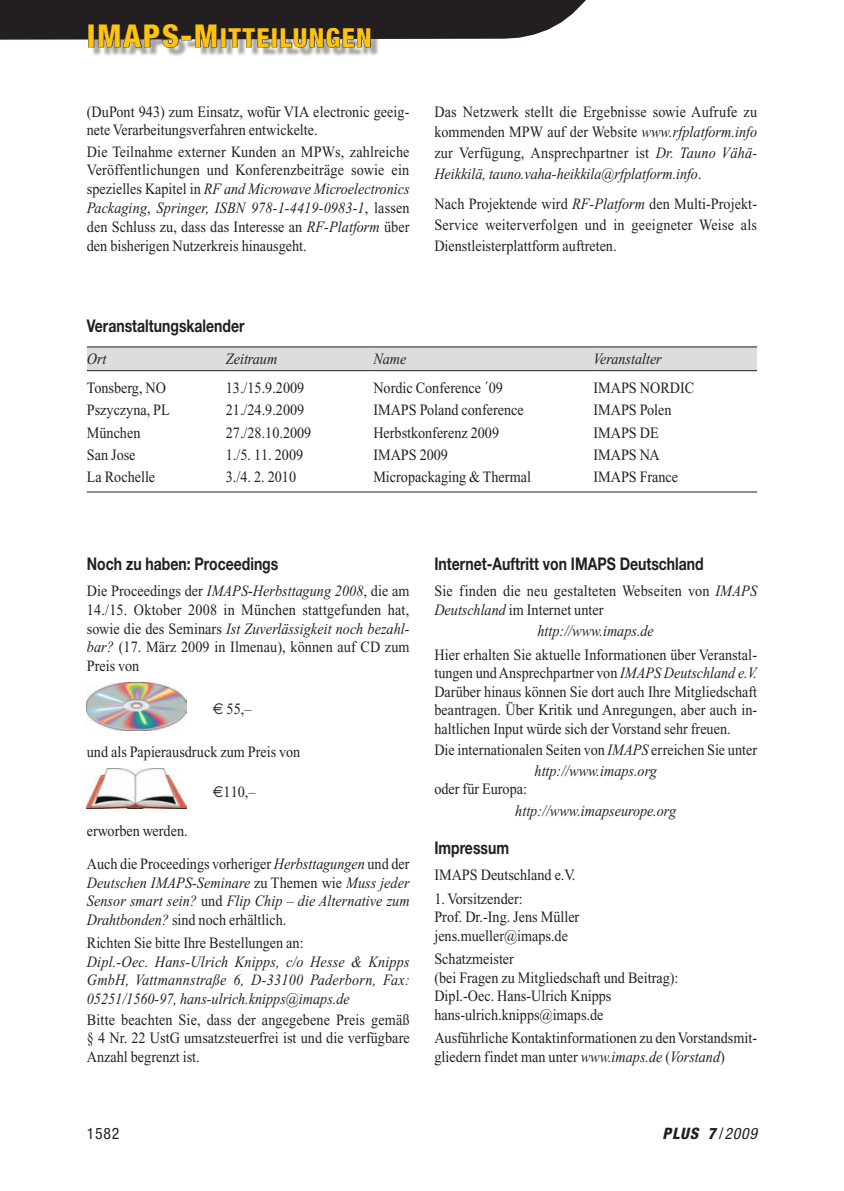
<style>
.page{position:relative;width:844px;height:1191px;background:#fff}
.page>*{position:absolute;margin:0;border:0;box-sizing:border-box;transform-origin:0 0}
.t1{font:800 condensed 26.25px "Helvetica Neue";letter-spacing:.05em;color:#fec210}
._01_10_Untertitel{font:700 17.5px "Helvetica Neue";color:#231f20;scale:.8 1}
._05_09_Grute{font:15.75px/18.6px "Times New Roman";color:#231f20;text-align:justify;scale:.9 1}
._05_09_Grute-2{font:italic 15.75px/18.6px "Times New Roman";letter-spacing:.005em;color:#231f20;text-align:justify;scale:.9 1}
._08_09_Tab_grute{font:15.75px "Times New Roman";color:#231f20;scale:.9 1}
._08_09_Tab_grute-2{font:italic 15.75px "Times New Roman";color:#231f20;scale:.9 1}
.t2{font:italic 800 condensed 15.75px "Helvetica Neue";color:#231f20}
.t3{font:condensed 15.75px "Helvetica Neue";color:#231f20}
.s1{font-size:31.5px}
.s2{font-style:italic}
.s3{font-family:"Euro Sans"}
.s4{font-style:normal}
.s5{font-weight:400;font-style:normal}
.s6{font-weight:400}
</style>
<div class="page">
<div style="left:91px;top:27px;width:289px;height:30px;background:#231f20;opacity:.4"></div>
<svg style="left:0;top:0;width:586px;height:51px"></svg>
<div style="left:87px;top:347px;width:669px;height:23px;background:#dcdddf"></div>
<hr style="left:87px;top:346px;width:139px;height:1px;background:#231f20">
<hr style="left:226px;top:346px;width:147px;height:1px;background:#231f20">
<hr style="left:373px;top:346px;width:220px;height:1px;background:#231f20">
<hr style="left:593px;top:346px;width:163px;height:1px;background:#231f20">
<hr style="left:87px;top:370px;width:139px;height:1px;background:#231f20">
<hr style="left:226px;top:370px;width:147px;height:1px;background:#231f20">
<hr style="left:373px;top:370px;width:220px;height:1px;background:#231f20">
<hr style="left:593px;top:370px;width:163px;height:1px;background:#231f20">
<hr style="left:87px;top:491px;width:139px;height:1px;background:#231f20">
<hr style="left:226px;top:491px;width:147px;height:1px;background:#231f20">
<hr style="left:373px;top:491px;width:220px;height:1px;background:#231f20">
<hr style="left:593px;top:491px;width:163px;height:1px;background:#231f20">
<img style="left:87px;top:769px;width:99px;height:39px">
<img style="left:87px;top:682px;width:99px;height:48px">
<h1 class="t1" style="left:87px;top:21px;width:286px"><span class="s1">IMAPS-M</span>ITTEILUNGEN</h1>
<p class="_05_09_Grute" style="left:87px;top:102px;width:360px">(DuPont 943) zum Einsatz, wofür VIA electronic geeig&shy;nete Verarbeitungsverfahren entwickelte.</p>
<p class="_05_09_Grute" style="left:87px;top:142px;width:360px">Die Teilnahme externer Kunden an MPWs, zahlreiche Veröffentlichungen und Konferenzbeiträge sowie ein spezielles Kapitel in <span class="s2">RF and Microwave Microelectronics Packaging</span>, <span class="s2">Springer, ISBN 978-1-4419-0983-1</span>, lassen den Schluss zu, dass das Interesse an <span class="s2">RF-Platform</span> über den bisherigen Nutzerkreis hinausgeht.</p>
<p class="_05_09_Grute" style="left:434px;top:101px;width:360px;line-height:20.7px">Das Netzwerk stellt die Ergebnisse sowie Aufrufe zu kommenden MPW auf der Website <span class="s2">www.rfplatform.info </span>zur Verfügung, Ansprechpartner ist <span class="s2">Dr. Tauno Vähä-Heikkilä, tauno.vaha-heikkila@rfplatform.info</span>.</p>
<p class="_05_09_Grute" style="left:434px;top:194px;width:360px;line-height:20.7px">Nach Projektende wird <span class="s2">RF-Platform</span> den Multi-Projekt-Service weiterverfolgen und in geeigneter Weise als Dienstleisterplattform auftreten.</p>
<p class="_01_10_Untertitel" style="left:87px;top:315px;width:199px">Veranstaltungskalender</p>
<p class="_08_09_Tab_grute-2" style="left:87px;top:350px;width:23px">Ort</p>
<p class="_08_09_Tab_grute-2" style="left:226px;top:350px;width:59px">Zeitraum</p>
<p class="_08_09_Tab_grute-2" style="left:373px;top:350px;width:38px">Name</p>
<p class="_08_09_Tab_grute-2" style="left:593px;top:350px;width:77px">Veranstalter</p>
<p class="_08_09_Tab_grute" style="left:87px;top:379px;width:89px">Tonsberg, NO</p>
<p class="_08_09_Tab_grute" style="left:226px;top:379px;width:89px">13./15.9.2009</p>
<p class="_08_09_Tab_grute" style="left:373px;top:379px;width:146px">Nordic Conference ´09</p>
<p class="_08_09_Tab_grute" style="left:593px;top:379px;width:113px">IMAPS NORDIC</p>
<p class="_08_09_Tab_grute" style="left:87px;top:401px;width:94px">Pszyczyna, PL</p>
<p class="_08_09_Tab_grute" style="left:226px;top:401px;width:89px">21./24.9.2009</p>
<p class="_08_09_Tab_grute" style="left:373px;top:401px;width:169px">IMAPS Poland conference</p>
<p class="_08_09_Tab_grute" style="left:593px;top:401px;width:88px">IMAPS Polen</p>
<p class="_08_09_Tab_grute" style="left:87px;top:424px;width:61px">München</p>
<p class="_08_09_Tab_grute" style="left:226px;top:424px;width:96px">27./28.10.2009</p>
<p class="_08_09_Tab_grute" style="left:373px;top:424px;width:141px">Herbstkonferenz 2009</p>
<p class="_08_09_Tab_grute" style="left:593px;top:424px;width:74px">IMAPS DE</p>
<p class="_08_09_Tab_grute" style="left:87px;top:446px;width:56px">San Jose</p>
<p class="_08_09_Tab_grute" style="left:226px;top:446px;width:87px">1./5. 11. 2009</p>
<p class="_08_09_Tab_grute" style="left:373px;top:446px;width:84px">IMAPS 2009</p>
<p class="_08_09_Tab_grute" style="left:593px;top:446px;width:75px">IMAPS NA</p>
<p class="_08_09_Tab_grute" style="left:87px;top:468px;width:77px">La Rochelle</p>
<p class="_08_09_Tab_grute" style="left:226px;top:468px;width:79px">3./4. 2. 2010</p>
<p class="_08_09_Tab_grute" style="left:373px;top:468px;width:177px">Micropackaging &amp; Thermal</p>
<p class="_08_09_Tab_grute" style="left:593px;top:468px;width:96px">IMAPS France</p>
<p class="_01_10_Untertitel" style="left:87px;top:553px;width:241px">Noch zu haben: Proceedings</p>
<p class="_05_09_Grute" style="left:87px;top:582px;width:360px">Die Proceedings der <span class="s2">IMAPS</span>-<span class="s2">Herbsttagung 2008</span>, die am 14./15. Oktober 2008 in München stattgefunden hat, sowie die des Seminars <span class="s2">Ist Zuverlässigkeit noch bezahl&shy;bar?</span> (17. März 2009 in Ilmenau), können auf CD zum Preis von</p>
<p class="_05_09_Grute" style="left:213px;top:699px;width:44px"><span class="s3">€</span> 55,–</p>
<p class="_05_09_Grute" style="left:87px;top:742px;width:238px">und als Papierausdruck zum Preis von</p>
<p class="_05_09_Grute" style="left:213px;top:782px;width:49px"><span class="s3">€</span>110,–</p>
<p class="_05_09_Grute" style="left:87px;top:821px;width:113px">erworben werden.</p>
<p class="_05_09_Grute-2" style="left:87px;top:854px;width:360px"><span class="s4">Auch die Proceedings vorheriger</span> Herbsttagungen <span class="s4">und der </span>Deutschen IMAPS-Seminare <span class="s4">zu Themen wie</span> Muss jeder Sensor smart sein? <span class="s4">und</span> Flip Chip – die Alternative zum Drahtbonden? <span class="s4">sind noch erhältlich.</span></p>
<p class="_05_09_Grute-2" style="left:87px;top:933px;width:360px;text-align:left"><span class="s4">Richten Sie bitte Ihre Bestellungen an:<br></span>Dipl.-Oec. Hans-Ulrich Knipps, c/o Hesse &amp; Knipps GmbH, Vattmannstraße 6, D-33100 Paderborn, Fax:<br>05251/1560-97, hans-ulrich.knipps@imaps.de</p>
<p class="_05_09_Grute" style="left:87px;top:1010px;width:360px">Bitte beachten Sie, dass der angegebene Preis gemäß § 4 Nr. 22 UstG umsatzsteuerfrei ist und die verfügbare Anzahl begrenzt ist.</p>
<p class="_01_10_Untertitel" style="left:434px;top:553px;width:338px">Internet-Auftritt von IMAPS Deutschland</p>
<p class="_05_09_Grute" style="left:434px;top:582px;width:360px">Sie finden die neu gestalteten Webseiten von <span class="s2">IMAPS<br>Deutschland</span> im Internet unter</p>
<p class="_05_09_Grute-2" style="left:537px;top:621px;width:131px">http://www.imaps.de</p>
<p class="_05_09_Grute" style="left:434px;top:645px;width:360px">Hier erhalten Sie aktuelle Informationen über Veranstal&shy;tungen und Ansprechpartner von <span class="s2">IMAPS Deutschland e.V.<br></span>Darüber hinaus können Sie dort auch Ihre Mitgliedschaft beantragen. Über Kritik und Anregungen, aber auch in&shy;haltlichen Input würde sich der Vorstand sehr freuen.</p>
<p class="_05_09_Grute" style="left:434px;top:740px;width:360px">Die internationalen Seiten von <span class="s2">IMAPS</span> erreichen Sie unter</p>
<p class="_05_09_Grute-2" style="left:534px;top:761px;width:137px">http://www.imaps.org</p>
<p class="_05_09_Grute" style="left:434px;top:780px;width:104px">oder für Europa:</p>
<p class="_05_09_Grute-2" style="left:515px;top:801px;width:180px">http://www.imapseurope.org</p>
<p class="_01_10_Untertitel" style="left:434px;top:837px;width:95px">Impressum</p>
<p class="_05_09_Grute" style="left:434px;top:865px;width:158px">IMAPS Deutschland e.V.</p>
<p class="_05_09_Grute" style="left:434px;top:889px;width:162px;text-align:left">1. Vorsitzender:<br>Prof. Dr.-Ing. Jens Müller jens.mueller@imaps.de</p>
<p class="_05_09_Grute" style="left:434px;top:949px;width:272px;text-align:left">Schatzmeister<br>(bei Fragen zu Mitgliedschaft und Beitrag):<br>Dipl.-Oec. Hans-Ulrich Knipps hans-ulrich.knipps@imaps.de</p>
<p class="_05_09_Grute" style="left:434px;top:1029px;width:360px">Ausführliche Kontaktinformationen zu den Vorstandsmit&shy;gliedern findet man unter <span class="s2">www.imaps.de</span> (<span class="s2">Vorstand</span>)</p>
<p class="t3" style="left:87px;top:1124px;width:34px">1582</p>
<p class="t2" style="left:662px;top:1123px;width:96px">PLUS 7 <span class="s5">/</span><span class="s6">2009</span></p>
</div>
